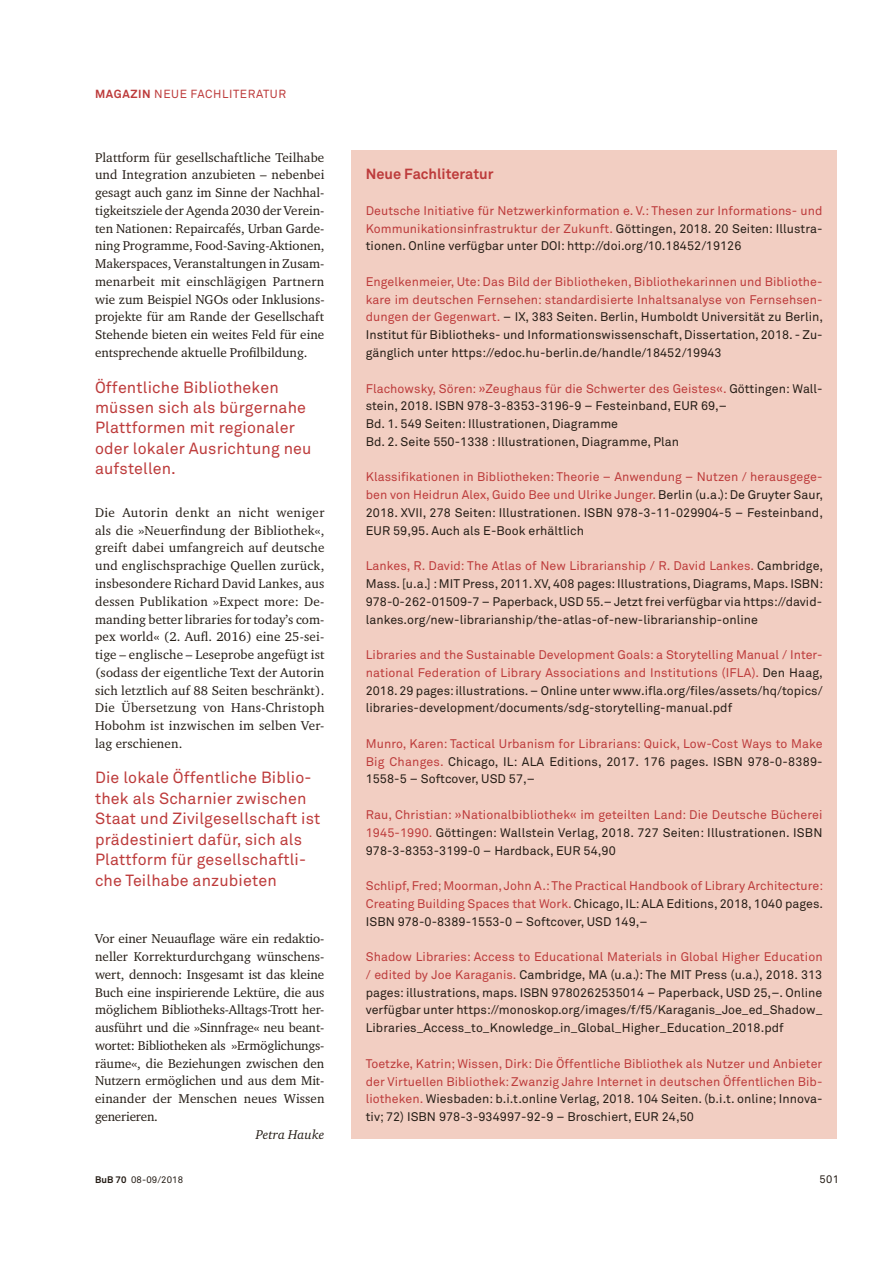
<style>
.page{position:relative;width:893px;height:1263px;background:#fff}
.page>*{position:absolute;margin:0;border:0;box-sizing:border-box;transform-origin:0 0}
.t1{font:16.05px/20.4px "Akkurat Pro";letter-spacing:.01em;color:#bd3b3b}
.t2{font:700 14.55px "Akkurat Pro";color:#bd3b3b}
.t3{font:13.05px/17.7px "Charter ITC Pro";letter-spacing:.005em;color:#251d16;text-align:justify}
.t4{font:italic 13.05px "Charter ITC Pro";letter-spacing:.01em;color:#251d16}
.t5{font:12.45px/17.7px "Akkurat Pro";letter-spacing:.005em;color:#251d16;text-align:justify}
.t6{font:12.45px/17.7px "Akkurat Pro";letter-spacing:.005em;color:#bd3b3b;text-align:justify}
.t7{font:11.7px "Akkurat Pro";letter-spacing:.05em;color:#bd3b3b}
.t8{font:10.95px "Akkurat Pro";color:#251d16}
.t9{font:9.45px "Akkurat Pro Regular 2";letter-spacing:.01em;color:#251d16}
.s1{font-weight:700}
.s2{color:#251d16}
.s3{color:#bd3b3b}
.s4{font-family:"Akkurat Pro Bold 2"}
</style>
<div class="page">
<div style="left:351px;top:151px;width:486px;height:988px;background:#f2cec2"></div>
<p class="t7" style="left:95px;top:89px;width:193px"><span class="s1">MAGAZIN</span> NEUE FACHLITERATUR</p>
<p class="t3" style="left:95px;top:149px;width:231px">Plattform für gesellschaftliche Teilhabe und Integration anzubieten – nebenbei gesagt auch ganz im Sinne der Nachhal&shy;tigkeitsziele der Agenda 2030 der Verein&shy;ten Nationen: Repaircafés, Urban Garde&shy;ning Programme, Food-Saving-Aktionen, Makerspaces, Veranstaltungen in Zusam&shy;menarbeit mit einschlägigen Partnern wie zum Beispiel NGOs oder Inklusions&shy;projekte für am Rande der Gesellschaft Stehende bieten ein weites Feld für eine entsprechende aktuelle Profilbildung.</p>
<p class="t1" style="left:95px;top:379px;width:218px">Öffentliche Bibliotheken müssen sich als bürgernahe<br>Plattformen mit regionaler oder lokaler Ausrichtung neu aufstellen.</p>
<p class="t3" style="left:95px;top:504px;width:231px">Die Autorin denkt an nicht weniger als die »Neuerfindung der Bibliothek«, greift dabei umfangreich auf deutsche und englischsprachige Quellen zurück, insbesondere Richard David Lankes, aus dessen Publikation »Expect more: De&shy;manding better libraries for today’s com&shy;pex world« (2. Aufl. 2016) eine 25-sei&shy;tige – englische – Leseprobe angefügt ist (sodass der eigentliche Text der Autorin sich letztlich auf 88 Seiten beschränkt).<br>Die Übersetzung von Hans-Christoph Hobohm ist inzwischen im selben Ver&shy;lag erschienen.</p>
<p class="t1" style="left:95px;top:769px;width:227px">Die lokale Öffentliche Biblio&shy;thek als Scharnier zwischen<br>Staat und Zivilgesellschaft ist prädestiniert dafür, sich als<br>Plattform für gesellschaftli&shy;che Teilhabe anzubieten</p>
<p class="t3" style="left:95px;top:931px;width:231px">Vor einer Neuauflage wäre ein redaktio&shy;neller Korrekturdurchgang wünschens&shy;wert, dennoch: Insgesamt ist das kleine Buch eine inspirierende Lektüre, die aus möglichem Bibliotheks-Alltags-Trott her&shy;ausführt und die »Sinnfrage« neu beant&shy;wortet: Bibliotheken als »Ermöglichungs&shy;räume«, die Beziehungen zwischen den Nutzern ermöglichen und aus dem Mit&shy;einander der Menschen neues Wissen generieren.</p>
<p class="t4" style="left:256px;top:1127px;width:70px">Petra Hauke</p>
<p class="t2" style="left:366px;top:169px;width:129px">Neue Fachliteratur</p>
<p class="t6" style="left:366px;top:203px;width:458px">Deutsche Initiative für Netzwerkinformation e. V.: Thesen zur Informations- und Kommunikationsinfrastruktur der Zukunft. <span class="s2">Göttingen, 2018. 20 Seiten: Illustra&shy;tionen. Online verfügbar unter DOI: http://doi.org/10.18452/19126</span></p>
<p class="t5" style="left:366px;top:274px;width:459px"><span class="s3">Engelkenmeier, Ute: Das Bild der Bibliotheken, Bibliothekarinnen und Bibliothe&shy;kare im deutschen Fernsehen: standardisierte Inhaltsanalyse von Fernsehsen&shy;dungen der Gegenwart.</span> – IX, 383 Seiten. Berlin, Humboldt Universität zu Berlin, Institut für Bibliotheks- und Informationswissenschaft, Dissertation, 2018. - Zu&shy;gänglich unter https://edoc.hu-berlin.de/handle/18452/19943</p>
<p class="t5" style="left:366px;top:381px;width:458px;text-align:left"><span class="s3">Flachowsky, Sören: »Zeughaus für die Schwerter des Geistes«.</span> Göttingen: Wall&shy;stein, 2018. ISBN 978-3-8353-3196-9 – Festeinband, EUR 69,–<br>Bd. 1. 549 Seiten: Illustrationen, Diagramme<br>Bd. 2. Seite 550-1338 : Illustrationen, Diagramme, Plan</p>
<p class="t5" style="left:366px;top:470px;width:459px"><span class="s3">Klassifikationen in Bibliotheken: Theorie – Anwendung – Nutzen / herausgege&shy;ben von Heidrun Alex, Guido Bee und Ulrike Junger.</span> Berlin (u.a.): De Gruyter Saur, 2018. XVII, 278 Seiten: Illustrationen. ISBN 978-3-11-029904-5 – Festeinband, EUR 59,95. Auch als E-Book erhältlich</p>
<p class="t5" style="left:366px;top:558px;width:459px"><span class="s3">Lankes, R. David: The Atlas of New Librarianship / R. David Lankes.</span> Cambridge, Mass. [u.a.] : MIT Press, 2011. XV, 408 pages: Illustrations, Diagrams, Maps. ISBN:<br>978-0-262-01509-7 – Paperback, USD 55.– Jetzt frei verfügbar via https://david&shy;lankes.org/new-librarianship/the-atlas-of-new-librarianship-online</p>
<p class="t5" style="left:366px;top:647px;width:459px"><span class="s3">Libraries and the Sustainable Development Goals: a Storytelling Manual / Inter&shy;national Federation of Library Associations and Institutions (IFLA).</span> Den Haag, 2018. 29 pages: illustrations. – Online unter www.ifla.org/files/assets/hq/topics/ libraries-development/documents/sdg-storytelling-manual.pdf</p>
<p class="t6" style="left:366px;top:736px;width:458px">Munro, Karen: Tactical Urbanism for Librarians: Quick, Low-Cost Ways to Make Big Changes. <span class="s2">Chicago, IL: ALA Editions, 2017. 176 pages. ISBN 978-0-8389- 1558-5 – Softcover, USD 57,–</span></p>
<p class="t5" style="left:366px;top:807px;width:458px"><span class="s3">Rau, Christian: »Nationalbibliothek« im geteilten Land: Die Deutsche Bücherei 1945-1990.</span> Göttingen: Wallstein Verlag, 2018. 727 Seiten: Illustrationen. ISBN 978-3-8353-3199-0 – Hardback, EUR 54,90</p>
<p class="t6" style="left:366px;top:878px;width:459px">Schlipf, Fred; Moorman, John A.: The Practical Handbook of Library Architecture:<br>Creating Building Spaces that Work. <span class="s2">Chicago, IL: ALA Editions, 2018, 1040 pages.<br>ISBN 978-0-8389-1553-0 – Softcover, USD 149,–</span></p>
<p class="t5" style="left:366px;top:949px;width:458px"><span class="s3">Shadow Libraries: Access to Educational Materials in Global Higher Education / edited by Joe Karaganis.</span> Cambridge, MA (u.a.): The MIT Press (u.a.), 2018. 313 pages: illustrations, maps. ISBN 9780262535014 – Paperback, USD 25,–. Online verfügbar unter https://monoskop.org/images/f/f5/Karaganis_Joe_ed_Shadow_ Libraries_Access_to_Knowledge_in_Global_Higher_Education_2018.pdf</p>
<p class="t6" style="left:366px;top:1056px;width:458px">Toetzke, Katrin; Wissen, Dirk: Die Öffentliche Bibliothek als Nutzer und Anbieter der Virtuellen Bibliothek: Zwanzig Jahre Internet in deutschen Öffentlichen Bib&shy;liotheken. <span class="s2">Wiesbaden: b.i.t.online Verlag, 2018. 104 Seiten. (b.i.t. online; Innova&shy;tiv; 72) ISBN 978-3-934997-92-9 – Broschiert, EUR 24,50</span></p>
<p class="t9" style="left:95px;top:1174px;width:90px"><span class="s4">BuB 70</span> 08-09/2018</p>
<p class="t8" style="left:819px;top:1175px;width:21px">501</p>
</div>
